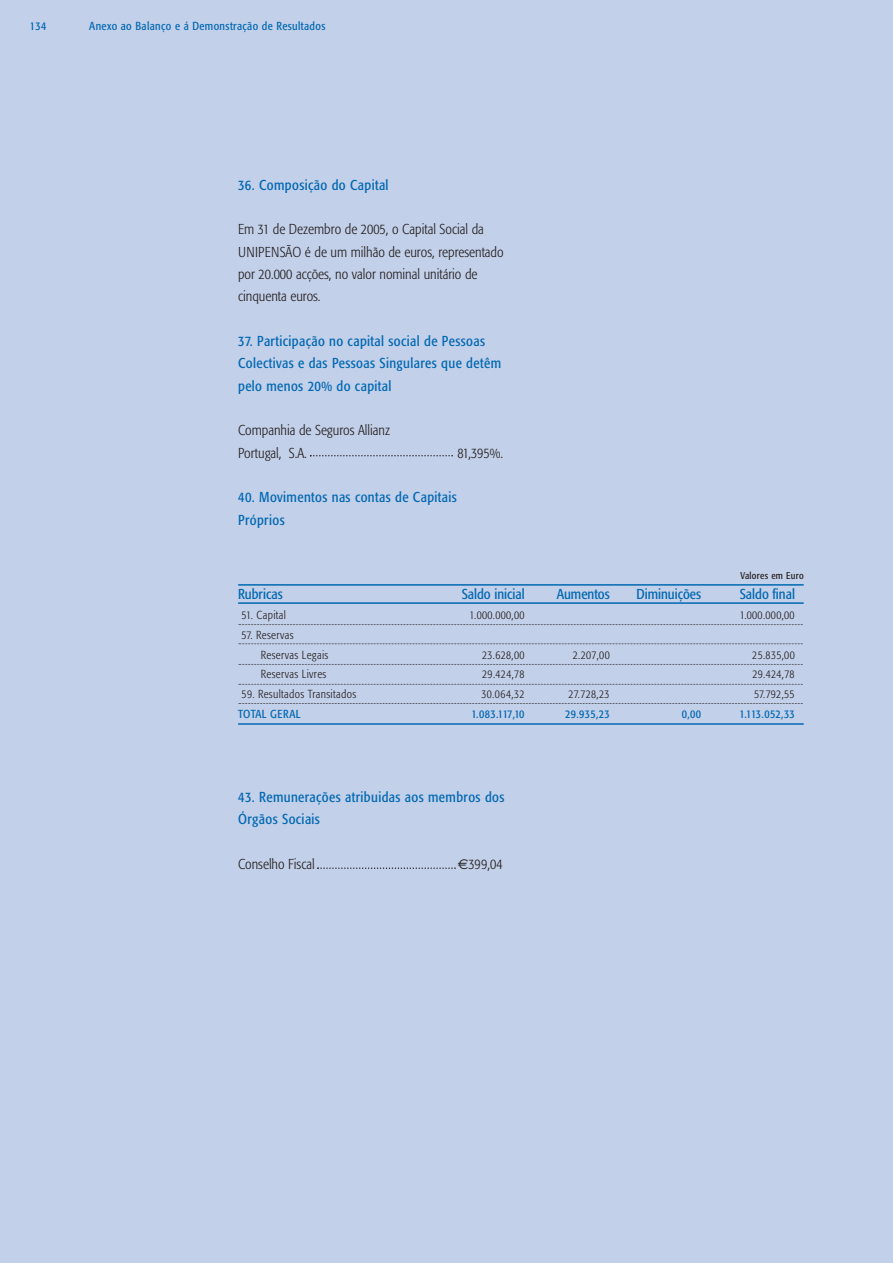
<style>
.page{position:relative;width:893px;height:1263px;background:#c3d0e9}
.page>*{position:absolute;margin:0;border:0;box-sizing:border-box;transform-origin:0 0}
.t1{font:condensed 14.25px/22.4px "Formata";letter-spacing:.025em;color:#0168b3}
.t2{font:300 condensed 14.25px/22.4px "Formata";color:#231f20}
.t3{font:condensed 14.25px "Formata";color:#0168b3}
.t4{font:300 condensed 11.55px/19.8px "Formata";letter-spacing:.03em;color:#231f20}
.t5{font:condensed 11.55px "Formata";letter-spacing:.03em;color:#0168b3}
.t6{font:condensed 9.75px "Formata";letter-spacing:.03em;color:#231f20}
.s1{font-family:"Euro Sans";font-weight:400;font-stretch:normal}
</style>
<div class="page">
<svg style="left:310px;top:455px;width:143px;height:1px"></svg>
<hr style="left:238px;top:584px;width:566px;height:2px;background:#0168b3">
<hr style="left:238px;top:723px;width:566px;height:2px;background:#0168b3">
<hr style="left:238px;top:602px;width:566px;height:2px;background:#0168b3">
<svg style="left:239px;top:643px;width:564px;height:1px"></svg>
<svg style="left:239px;top:664px;width:564px;height:1px"></svg>
<svg style="left:239px;top:684px;width:564px;height:1px"></svg>
<svg style="left:239px;top:703px;width:564px;height:1px"></svg>
<svg style="left:239px;top:624px;width:564px;height:1px"></svg>
<svg style="left:317px;top:867px;width:139px;height:2px"></svg>
<p class="t5" style="left:30px;top:21px;width:18px">134</p>
<p class="t5" style="left:89px;top:21px;width:238px">Anexo ao Balanço e á Demonstração de Resultados</p>
<p class="t1" style="left:238px;top:174px;width:152px">36. Composição do Capital</p>
<p class="t2" style="left:238px;top:219px;width:267px">Em 31 de Dezembro de 2005, o Capital Social da UNIPENSÃO é de um milhão de euros, representado por 20.000 acções, no valor nominal unitário de cinquenta euros.</p>
<p class="t1" style="left:238px;top:331px;width:264px">37. Participação no capital social de Pessoas<br>Colectivas e das Pessoas Singulares que detêm pelo menos 20% do capital</p>
<p class="t2" style="left:238px;top:420px;width:154px">Companhia de Seguros Allianz<br>Portugal, S.A.</p>
<p class="t2" style="left:458px;top:443px;width:47px">81,395%.</p>
<p class="t1" style="left:238px;top:487px;width:220px">40. Movimentos nas contas de Capitais<br>Próprios</p>
<p class="t6" style="left:740px;top:571px;width:65px">Valores em Euro</p>
<p class="t3" style="left:238px;top:588px;width:46px">Rubricas</p>
<p class="t3" style="left:462px;top:588px;width:64px">Saldo inicial</p>
<p class="t3" style="left:557px;top:588px;width:55px">Aumentos</p>
<p class="t3" style="left:636px;top:588px;width:66px">Diminuições</p>
<p class="t3" style="left:740px;top:588px;width:57px">Saldo final</p>
<p class="t4" style="left:241px;top:606px;width:46px">51. Capital</p>
<p class="t4" style="left:469px;top:606px;width:57px">1.000.000,00</p>
<p class="t4" style="left:740px;top:606px;width:57px">1.000.000,00</p>
<p class="t4" style="left:261px;top:626px;width:69px;text-indent:-20px">57. Reservas<br>Reservas Legais</p>
<p class="t4" style="left:482px;top:645px;width:44px">23.628,00</p>
<p class="t4" style="left:573px;top:645px;width:38px">2.207,00</p>
<p class="t4" style="left:752px;top:645px;width:44px">25.835,00</p>
<p class="t4" style="left:261px;top:665px;width:67px">Reservas Livres</p>
<p class="t4" style="left:482px;top:665px;width:44px">29.424,78</p>
<p class="t4" style="left:752px;top:665px;width:44px">29.424,78</p>
<p class="t4" style="left:241px;top:685px;width:116px">59. Resultados Transitados</p>
<p class="t4" style="left:481px;top:685px;width:44px">30.064,32</p>
<p class="t4" style="left:569px;top:685px;width:43px">27.728,23</p>
<p class="t4" style="left:754px;top:685px;width:42px">57.792,55</p>
<p class="t5" style="left:238px;top:709px;width:64px">TOTAL GERAL</p>
<p class="t5" style="left:471px;top:709px;width:55px">1.083.117,10</p>
<p class="t5" style="left:565px;top:709px;width:46px">29.935,23</p>
<p class="t5" style="left:682px;top:709px;width:21px">0,00</p>
<p class="t5" style="left:739px;top:709px;width:57px">1.113.052,33</p>
<p class="t1" style="left:238px;top:786px;width:268px">43. Remunerações atribuidas aos membros dos<br>Órgãos Sociais</p>
<p class="t2" style="left:238px;top:854px;width:78px">Conselho Fiscal</p>
<p class="t2" style="left:458px;top:854px;width:47px"><span class="s1">€</span>399,04</p>
</div>
